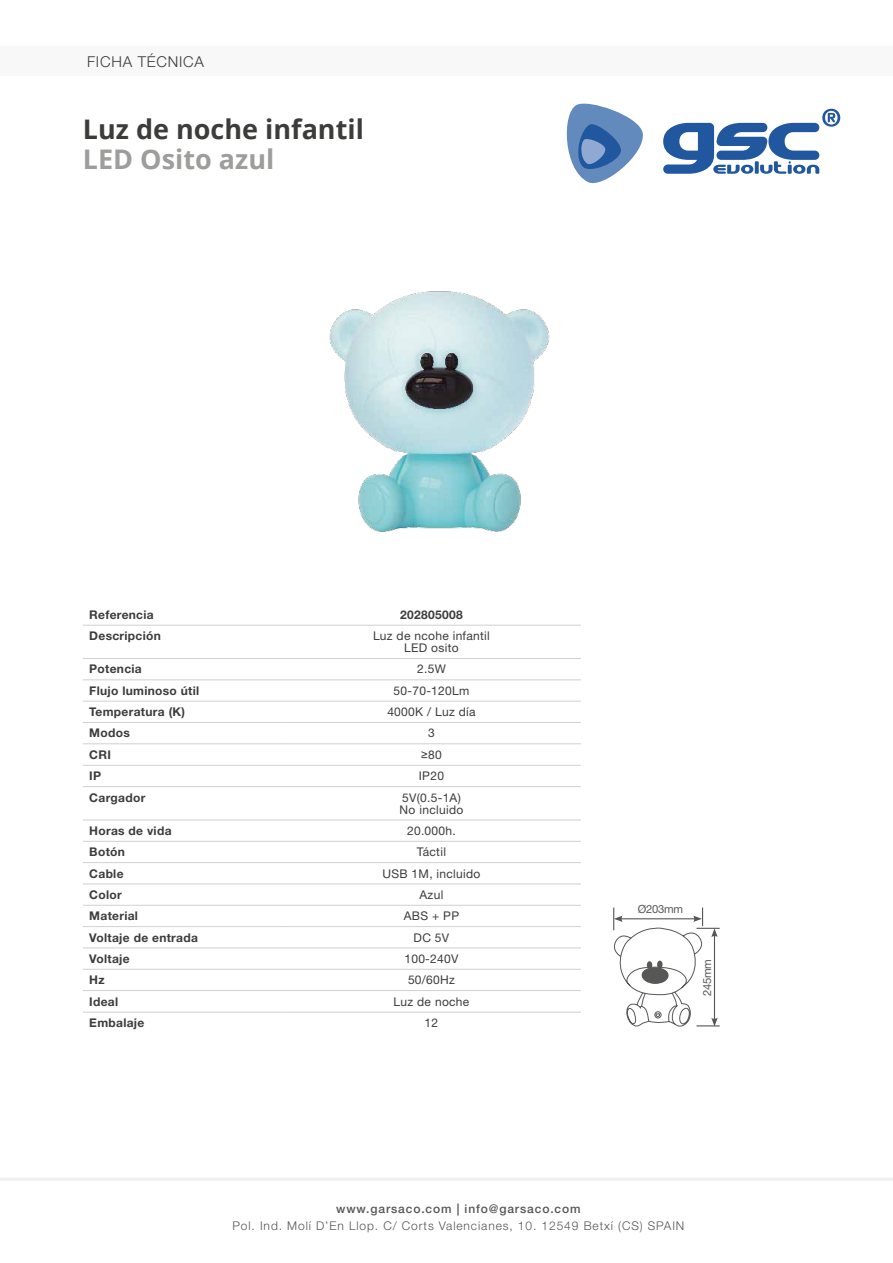
<style>
.page{position:relative;width:893px;height:1263px;background:#fff}
.page>*{position:absolute;margin:0;border:0;box-sizing:border-box;transform-origin:0 0}
.t1{font:700 27px "Open Sans";color:#3c3c3b}
.t2{font:700 27px "Open Sans";color:#9d9d9c}
.t3{font:300 15px "Helvetica Neue LT Std";letter-spacing:.05em;color:#3c3c3b}
.t4{font:700 12px "Helvetica Neue LT Std";letter-spacing:.025em;color:#3c3c3b}
.t5{font:12px/12px "Helvetica Neue LT Std";letter-spacing:.025em;color:#3c3c3b;text-align:center}
.t6{font:300 12px "Helvetica Neue LT Std";letter-spacing:.075em;color:#565555}
.t7{font:500 12px "Helvetica Neue LT Std";letter-spacing:.075em;color:#565555}
.t8{font:11.25px "Helvetica Neue LT Std";letter-spacing:-.025em;color:#575756}
.s1{font-family:"Arial Narrow"}
</style>
<div class="page">
<svg style="left:663px;top:109px;width:177px;height:65px"></svg>
<svg style="left:566px;top:103px;width:77px;height:81px"></svg>
<hr style="left:0;top:1178px;width:893px;height:3px;background:#f0f0f0">
<div style="left:0;top:47px;width:893px;height:29px;background:#f8f8f8"></div>
<hr style="left:83px;top:679px;width:199px;height:1px;background:#d0d0d0">
<hr style="left:282px;top:679px;width:299px;height:1px;background:#d0d0d0">
<hr style="left:83px;top:701px;width:199px;height:1px;background:#d0d0d0">
<hr style="left:282px;top:701px;width:299px;height:1px;background:#d0d0d0">
<hr style="left:83px;top:722px;width:199px;height:1px;background:#d0d0d0">
<hr style="left:282px;top:722px;width:299px;height:1px;background:#d0d0d0">
<hr style="left:83px;top:743px;width:199px;height:1px;background:#d0d0d0">
<hr style="left:282px;top:743px;width:299px;height:1px;background:#d0d0d0">
<hr style="left:83px;top:765px;width:199px;height:1px;background:#d0d0d0">
<hr style="left:282px;top:765px;width:299px;height:1px;background:#d0d0d0">
<hr style="left:83px;top:786px;width:199px;height:1px;background:#d0d0d0">
<hr style="left:282px;top:786px;width:299px;height:1px;background:#d0d0d0">
<hr style="left:83px;top:819px;width:199px;height:1px;background:#d0d0d0">
<hr style="left:282px;top:819px;width:299px;height:1px;background:#d0d0d0">
<hr style="left:83px;top:841px;width:199px;height:1px;background:#d0d0d0">
<hr style="left:282px;top:841px;width:299px;height:1px;background:#d0d0d0">
<hr style="left:83px;top:862px;width:199px;height:1px;background:#d0d0d0">
<hr style="left:282px;top:862px;width:299px;height:1px;background:#d0d0d0">
<hr style="left:83px;top:883px;width:199px;height:1px;background:#d0d0d0">
<hr style="left:282px;top:883px;width:299px;height:1px;background:#d0d0d0">
<hr style="left:83px;top:905px;width:199px;height:1px;background:#d0d0d0">
<hr style="left:282px;top:905px;width:299px;height:1px;background:#d0d0d0">
<hr style="left:83px;top:926px;width:199px;height:1px;background:#d0d0d0">
<hr style="left:282px;top:926px;width:299px;height:1px;background:#d0d0d0">
<hr style="left:83px;top:947px;width:199px;height:1px;background:#d0d0d0">
<hr style="left:282px;top:947px;width:299px;height:1px;background:#d0d0d0">
<hr style="left:83px;top:969px;width:199px;height:1px;background:#d0d0d0">
<hr style="left:282px;top:969px;width:299px;height:1px;background:#d0d0d0">
<hr style="left:83px;top:990px;width:199px;height:1px;background:#d0d0d0">
<hr style="left:282px;top:990px;width:299px;height:1px;background:#d0d0d0">
<hr style="left:83px;top:1012px;width:199px;height:1px;background:#d0d0d0">
<hr style="left:282px;top:1012px;width:299px;height:1px;background:#d0d0d0">
<hr style="left:83px;top:625px;width:199px;height:1px;background:#d0d0d0">
<hr style="left:282px;top:625px;width:299px;height:1px;background:#d0d0d0">
<hr style="left:83px;top:658px;width:199px;height:1px;background:#d0d0d0">
<hr style="left:282px;top:658px;width:299px;height:1px;background:#d0d0d0">
<img style="left:329px;top:291px;width:221px;height:241px">
<svg style="left:613px;top:907px;width:107px;height:120px"></svg>
<p class="t3" style="left:87px;top:52px;width:118px">FICHA TÉCNICA</p>
<h1 class="t1" style="left:83px;top:110px;width:282px">Luz de noche infantil</h1>
<h1 class="t2" style="left:83px;top:140px;width:193px">LED Osito azul</h1>
<p class="t4" style="left:89px;top:607px;width:66px">Referencia</p>
<p class="t4" style="left:400px;top:607px;width:64px">202805008</p>
<p class="t4" style="left:89px;top:628px;width:73px">Descripción</p>
<p class="t5" style="left:373px;top:630px;width:118px">Luz de ncohe infantil<br>LED osito</p>
<p class="t4" style="left:89px;top:662px;width:54px">Potencia</p>
<p class="t5" style="left:417px;top:663px;width:30px">2.5W</p>
<p class="t4" style="left:89px;top:683px;width:112px">Flujo luminoso útil</p>
<p class="t5" style="left:393px;top:684px;width:77px">50-70-120Lm</p>
<p class="t4" style="left:89px;top:704px;width:97px">Temperatura (K)</p>
<p class="t5" style="left:387px;top:706px;width:90px">4000K / Luz día</p>
<p class="t4" style="left:89px;top:726px;width:42px">Modos</p>
<p class="t5" style="left:428px;top:727px;width:8px">3</p>
<p class="t4" style="left:89px;top:747px;width:23px">CRI</p>
<p class="t5" style="left:421px;top:748px;width:22px"><span class="s1">≥</span>80</p>
<p class="t4" style="left:89px;top:768px;width:13px">IP</p>
<p class="t5" style="left:419px;top:770px;width:27px">IP20</p>
<p class="t4" style="left:89px;top:790px;width:58px">Cargador</p>
<p class="t5" style="left:400px;top:791px;width:65px;text-align:left">5V(0.5-1A)<br>No incluido</p>
<p class="t4" style="left:89px;top:823px;width:84px">Horas de vida</p>
<p class="t5" style="left:407px;top:824px;width:50px">20.000h.</p>
<p class="t4" style="left:89px;top:844px;width:37px">Botón</p>
<p class="t5" style="left:417px;top:846px;width:31px">Táctil</p>
<p class="t4" style="left:89px;top:866px;width:36px">Cable</p>
<p class="t5" style="left:382px;top:867px;width:100px">USB 1M, incluido</p>
<p class="t4" style="left:89px;top:887px;width:34px">Color</p>
<p class="t5" style="left:420px;top:888px;width:25px">Azul</p>
<p class="t4" style="left:89px;top:908px;width:50px">Material</p>
<p class="t5" style="left:404px;top:910px;width:57px">ABS + PP</p>
<p class="t4" style="left:89px;top:930px;width:110px">Voltaje de entrada</p>
<p class="t5" style="left:414px;top:931px;width:37px">DC 5V</p>
<p class="t4" style="left:89px;top:951px;width:42px">Voltaje</p>
<p class="t5" style="left:404px;top:952px;width:56px">100-240V</p>
<p class="t4" style="left:89px;top:972px;width:17px">Hz</p>
<p class="t5" style="left:408px;top:974px;width:48px">50/60Hz</p>
<p class="t4" style="left:89px;top:994px;width:30px">Ideal</p>
<p class="t5" style="left:394px;top:995px;width:77px">Luz de noche</p>
<p class="t4" style="left:89px;top:1015px;width:57px">Embalaje</p>
<p class="t5" style="left:425px;top:1017px;width:15px">12</p>
<p class="t8" style="left:638px;top:903px;width:47px">Ø203mm</p>
<p class="t8" style="left:700px;top:996px;width:38px;rotate:-90deg">245mm</p>
<p class="t7" style="left:336px;top:1202px;width:246px">www.garsaco.com | info@garsaco.com</p>
<p class="t6" style="left:232px;top:1218px;width:453px">Pol. Ind. Molí D’En Llop. C/ Corts Valencianes, 10. 12549 Betxí (CS) SPAIN</p>
</div>
